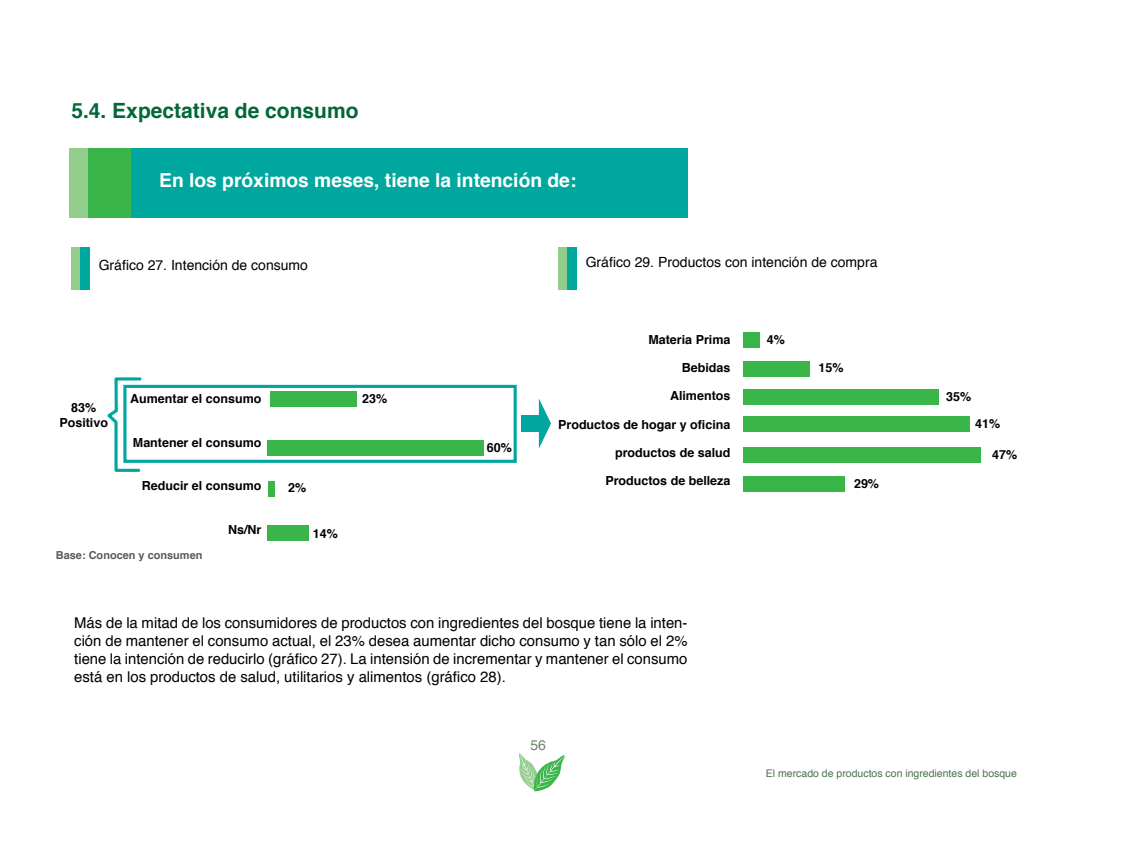
<style>
.page{position:relative;width:1141px;height:844px;background:#fff}
.page>*{position:absolute;margin:0;border:0;box-sizing:border-box;transform-origin:0 0}
.t1{font:700 21px "Helvetica";color:#006838}
.t2{font:700 19.25px "Helvetica";color:#fff}
.t3{font:14.88px/17.8px "Helvetica";color:#000;text-align:justify}
.t4{font:14px "Helvetica";color:#000}
.t5{font:14px "Helvetica";color:#668663}
.t6{font:700 12.42px/15px "Helvetica";color:#000;text-align:center}
.t7{font:700 11.03px "Helvetica";color:#58595b}
.t8{font:10.5px "Helvetica";color:#477348}
</style>
<div class="page">
<svg style="left:519px;top:753px;width:46px;height:39px"></svg>
<div style="left:71px;top:247px;width:10px;height:42px;background:#92cd8b"></div>
<div style="left:80px;top:247px;width:10px;height:42px;background:#00a79e"></div>
<div style="left:130px;top:148px;width:558px;height:69px;background:#00a79e"></div>
<div style="left:88px;top:148px;width:42px;height:69px;background:#39b54a"></div>
<div style="left:70px;top:148px;width:18px;height:69px;background:#92cd8b"></div>
<div style="left:558px;top:247px;width:10px;height:42px;background:#92cd8b"></div>
<div style="left:567px;top:247px;width:10px;height:42px;background:#00a79e"></div>
<div style="left:270px;top:391px;width:86px;height:15px;background:#39b54a"></div>
<div style="left:268px;top:440px;width:216px;height:15px;background:#39b54a"></div>
<div style="left:268px;top:481px;width:7px;height:16px;background:#39b54a"></div>
<div style="left:268px;top:525px;width:41px;height:15px;background:#39b54a"></div>
<div style="left:123px;top:385px;width:394px;height:78px;border:3px solid #00a79e"></div>
<svg style="left:107px;top:377px;width:36px;height:95px"></svg>
<div style="left:743px;top:332px;width:17px;height:16px;background:#39b54a"></div>
<div style="left:743px;top:389px;width:195px;height:15px;background:#39b54a"></div>
<div style="left:743px;top:416px;width:226px;height:16px;background:#39b54a"></div>
<div style="left:743px;top:475px;width:101px;height:16px;background:#39b54a"></div>
<div style="left:743px;top:447px;width:238px;height:15px;background:#39b54a"></div>
<div style="left:743px;top:361px;width:66px;height:16px;background:#39b54a"></div>
<div style="left:521px;top:415px;width:22px;height:16px;background:#00a79e"></div>
<svg style="left:539px;top:399px;width:12px;height:49px"></svg>
<h1 class="t1" style="left:71px;top:94px;width:289px">5.4. Expectativa de consumo</h1>
<p class="t2" style="left:159px;top:165px;width:419px">En los próximos meses, tiene la intención de:</p>
<p class="t4" style="left:99px;top:254px;width:211px">Gráfico 27. Intención de consumo</p>
<p class="t4" style="left:586px;top:251px;width:293px">Gráfico 29. Productos con intención de compra</p>
<p class="t6" style="left:59px;top:400px;width:50px">83%<br>Positivo</p>
<p class="t6" style="left:130px;top:391px;width:133px">Aumentar el consumo</p>
<p class="t6" style="left:133px;top:435px;width:130px">Mantener el consumo</p>
<p class="t6" style="left:142px;top:478px;width:121px">Reducir el consumo</p>
<p class="t6" style="left:228px;top:522px;width:35px">Ns/Nr</p>
<p class="t7" style="left:56px;top:545px;width:148px">Base: Conocen y consumen</p>
<p class="t6" style="left:362px;top:391px;width:27px">23%</p>
<p class="t6" style="left:288px;top:480px;width:20px">2%</p>
<p class="t6" style="left:313px;top:526px;width:27px">14%</p>
<p class="t6" style="left:487px;top:440px;width:27px">60%</p>
<p class="t6" style="left:648px;top:332px;width:83px">Materia Prima</p>
<p class="t6" style="left:682px;top:360px;width:50px">Bebidas</p>
<p class="t6" style="left:670px;top:388px;width:62px">Alimentos</p>
<p class="t6" style="left:558px;top:416px;width:174px">Productos de hogar y oficina</p>
<p class="t6" style="left:615px;top:445px;width:117px">productos de salud</p>
<p class="t6" style="left:605px;top:473px;width:127px">Productos de belleza</p>
<p class="t3" style="left:74px;top:614px;width:615px">Más de la mitad de los consumidores de productos con ingredientes del bosque tiene la inten&shy;ción de mantener el consumo actual, el 23% desea aumentar dicho consumo y tan sólo el 2% tiene la intención de reducirlo (gráfico 27). La intensión de incrementar y mantener el consumo está en los productos de salud, utilitarios y alimentos (gráfico 28).</p>
<p class="t5" style="left:530px;top:733px;width:17px">56</p>
<p class="t6" style="left:767px;top:332px;width:20px">4%</p>
<p class="t6" style="left:818px;top:360px;width:27px">15%</p>
<p class="t6" style="left:854px;top:475px;width:27px">29%</p>
<p class="t6" style="left:946px;top:389px;width:27px">35%</p>
<p class="t6" style="left:975px;top:416px;width:27px">41%</p>
<p class="t6" style="left:992px;top:447px;width:27px">47%</p>
<p class="t8" style="left:766px;top:765px;width:252px">El mercado de productos con ingredientes del bosque</p>
</div>
